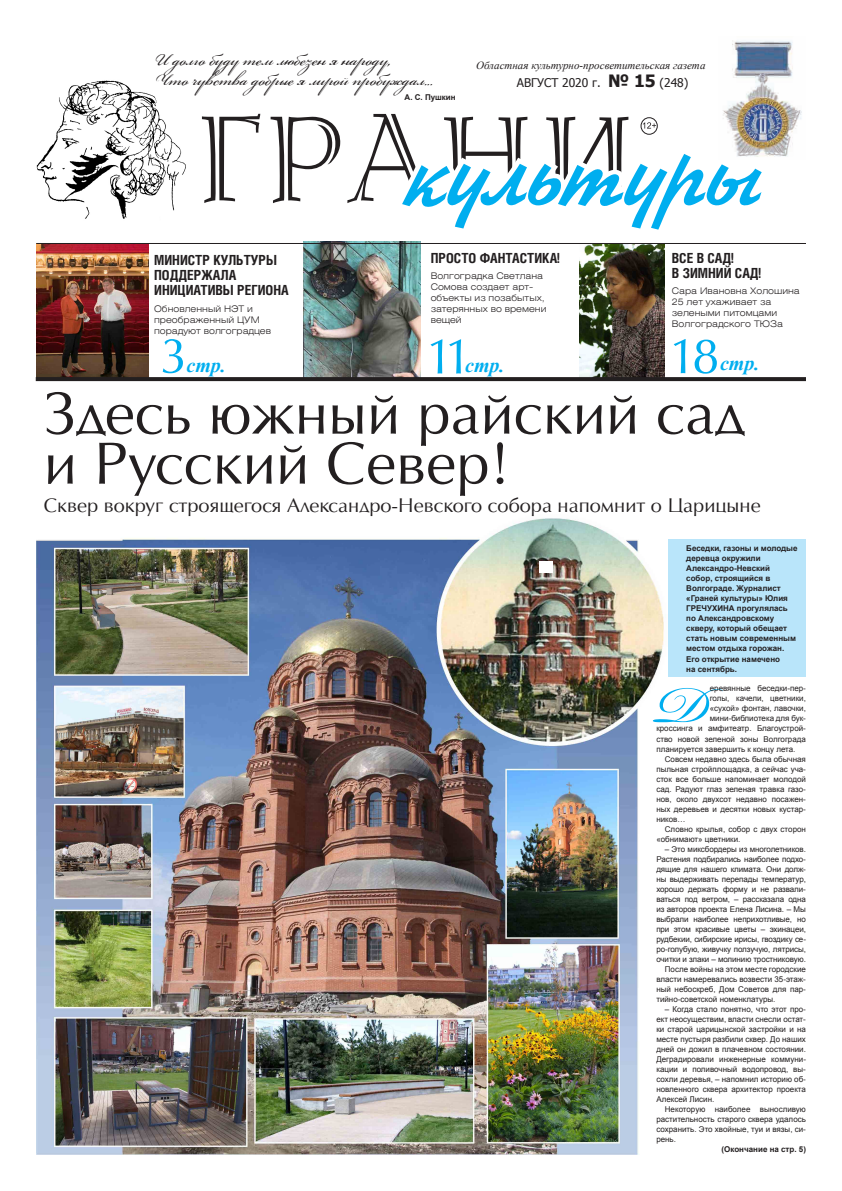
<style>
.page{position:relative;width:842px;height:1191px;background:#fff}
.page>*{position:absolute;margin:0;border:0;box-sizing:border-box;transform-origin:0 0}
.t1{font:79.4px "Bickham Script One";color:#00aeef}
.t2{font:60px/50px "AG Opus High Resolution";color:#231f20}
.t3{font:50px "AG Opus High Resolution";color:#00aeef}
.t4{font:26px/20px "Bickham Script One";color:#231f20}
.t5{font:20px "AG Opus High Resolution";color:#231f20}
.t6{font:italic 700 20px "Times New Roman";color:#00aeef}
.t7{font:700 14px/15px "Helios Cond";color:#231f20}
.t8{font:12px "Tahoma";color:#231f20}
.t9{font:italic 11px "Times New Roman";color:#231f20}
.t10{font:300 9px/11px "Helios Ext";color:#231f20}
.t11{font:8px/10px "Arial";color:#231f20;text-align:justify}
.t12{font:700 8px/10px "Arial";color:#231f20}
.s1{font-weight:700;font-size:17px}
</style>
<div class="page">
<div style="left:657px;top:539px;width:149px;height:137px;background:#b9e5fa"></div>
<img style="left:36px;top:518px;width:632px;height:636px">
<img style="left:304px;top:242px;width:117px;height:135px">
<img style="left:36px;top:244px;width:112px;height:133px">
<img style="left:579px;top:245px;width:85px;height:132px">
<img style="left:36px;top:80px;width:150px;height:139px">
<svg style="left:202px;top:114px;width:560px;height:116px"></svg>
<div style="left:640px;top:117px;width:18px;height:18px;border:1px solid #231f20;border-radius:50%"></div>
<svg style="left:36px;top:377px;width:770px;height:4px;background:#262223"></svg>
<hr style="left:36px;top:243px;width:770px;height:1px;background:#231f20">
<img style="left:719px;top:40px;width:83px;height:120px">
<div style="left:539px;top:561px;width:13px;height:11px;background:#fff"></div>
<h3 class="t4" style="left:154px;top:51px;width:280px">И долго буду тем любезен я народу,<br>Что чувства добрые я лирой пробуждал...</h3>
<h3 class="t9" style="left:476px;top:57px;width:231px">Областная культурно-просветительская газета</h3>
<h3 class="t8" style="left:517px;top:74px;width:173px">АВГУСТ 2020 г. <span class="s1">№ 15</span> (248)</h3>
<p class="t12" style="left:405px;top:92px;width:53px">А. С. Пушкин</p>
<h3 class="t7" style="left:154px;top:252px;width:136px">МИНИСТР КУЛЬТУРЫ<br>ПОДДЕРЖАЛА<br>ИНИЦИАТИВЫ РЕГИОНА</h3>
<p class="t10" style="left:154px;top:303px;width:118px">Обновленный НЭТ и преображенный ЦУМ порадуют волгоградцев</p>
<h3 class="t7" style="left:431px;top:250px;width:131px">ПРОСТО ФАНТАСТИКА!</h3>
<p class="t10" style="left:431px;top:270px;width:117px">Волгоградка Светлана<br>Сомова создает арт&shy;объекты из позабытых, затерянных во времени вещей</p>
<h3 class="t7" style="left:672px;top:250px;width:91px">ВСЕ В САД!<br>В ЗИМНИЙ САД!</h3>
<p class="t10" style="left:672px;top:285px;width:129px">Сара Ивановна Холошина<br>25 лет ухаживает за зелеными питомцами<br>Волгоградского ТЮЗа</p>
<h3 class="t3" style="left:160px;top:327px;width:29px">3</h3>
<h3 class="t6" style="left:186px;top:351px;width:41px">стр.</h3>
<h3 class="t3" style="left:426px;top:328px;width:48px">11</h3>
<h3 class="t6" style="left:465px;top:351px;width:41px">стр.</h3>
<h3 class="t3" style="left:669px;top:327px;width:52px">18</h3>
<h3 class="t6" style="left:720px;top:350px;width:41px">стр.</h3>
<h2 class="t2" style="left:44px;top:389px;width:703px">Здесь южный райский сад и Русский Север!</h2>
<h3 class="t5" style="left:44px;top:494px;width:718px">Сквер вокруг строящегося Александро-Невского собора напомнит о Царицыне</h3>
<p class="t12" style="left:686px;top:544px;width:113px">Беседки, газоны и молодые деревца окружили<br>Александро-Невский собор, строящийся в<br>Волгограде. Журналист «Граней культуры» Юлия<br>ГРЕЧУХИНА прогулялась по Александровскому скверу, который обещает стать новым современным местом отдыха горожан.<br>Его открытие намечено<br>на сентябрь.</p>
<p class="t11" style="left:710px;top:683px;width:98px">еревянные беседки-пер-</p>
<p class="t11" style="left:710px;top:693px;width:98px">голы, качели, цветники,</p>
<p class="t11" style="left:710px;top:703px;width:98px">«сухой» фонтан, лавочки,</p>
<p class="t11" style="left:710px;top:713px;width:98px">мини-библиотека для бук-</p>
<p class="t11" style="left:656px;top:723px;width:151px">кроссинга и амфитеатр. Благоустрой-</p>
<p class="t11" style="left:656px;top:733px;width:151px">ство новой зеленой зоны Волгограда</p>
<p class="t11" style="left:656px;top:743px;width:141px">планируется завершить к концу лета.</p>
<p class="t11" style="left:665px;top:753px;width:143px">Совсем недавно здесь была обычная</p>
<p class="t11" style="left:656px;top:763px;width:151px">пыльная стройплощадка, а сейчас уча-</p>
<p class="t11" style="left:656px;top:773px;width:151px">сток все больше напоминает молодой</p>
<p class="t11" style="left:656px;top:783px;width:151px">сад. Радуют глаз зеленая травка газо-</p>
<p class="t11" style="left:656px;top:793px;width:151px">нов, около двухсот недавно посажен-</p>
<p class="t11" style="left:656px;top:803px;width:151px">ных деревьев и десятки новых кустар-</p>
<p class="t11" style="left:656px;top:813px;width:31px">ников…</p>
<p class="t11" style="left:665px;top:823px;width:143px">Словно крылья, собор с двух сторон</p>
<p class="t11" style="left:656px;top:833px;width:86px">«обнимают» цветники.</p>
<p class="t11" style="left:665px;top:843px;width:143px">– Это миксбордеры из многолетников.</p>
<p class="t11" style="left:656px;top:853px;width:151px">Растения подбирались наиболее подхо-</p>
<p class="t11" style="left:656px;top:863px;width:151px">дящие для нашего климата. Они долж-</p>
<p class="t11" style="left:656px;top:873px;width:151px">ны выдерживать перепады температур,</p>
<p class="t11" style="left:656px;top:883px;width:151px">хорошо держать форму и не развали-</p>
<p class="t11" style="left:656px;top:893px;width:151px">ваться под ветром, – рассказала одна</p>
<p class="t11" style="left:656px;top:903px;width:151px">из авторов проекта Елена Лисина. – Мы</p>
<p class="t11" style="left:656px;top:913px;width:151px">выбрали наиболее неприхотливые, но</p>
<p class="t11" style="left:656px;top:923px;width:151px">при этом красивые цветы – эхинацеи,</p>
<p class="t11" style="left:656px;top:933px;width:151px">рудбекии, сибирские ирисы, гвоздику се-</p>
<p class="t11" style="left:656px;top:943px;width:151px">ро-голубую, живучку ползучую, лятрисы,</p>
<p class="t11" style="left:656px;top:953px;width:151px">очитки и злаки – молинию тростниковую.</p>
<p class="t11" style="left:665px;top:963px;width:143px">После войны на этом месте городские</p>
<p class="t11" style="left:656px;top:973px;width:151px">власти намеревались возвести 35-этаж-</p>
<p class="t11" style="left:656px;top:983px;width:151px">ный небоскреб, Дом Советов для пар-</p>
<p class="t11" style="left:656px;top:993px;width:121px">тийно-советской номенклатуры.</p>
<p class="t11" style="left:656px;top:1003px;width:151px;text-indent:9px">– Когда стало понятно, что этот про&shy;ект неосуществим, власти снесли остат&shy;ки старой царицынской застройки и на месте пустыря разбили сквер. До наших дней он дожил в плачевном состоянии.<br>Деградировали инженерные коммуни&shy;кации и поливочный водопровод, вы&shy;сохли деревья, – напомнил историю об&shy;новленного сквера архитектор проекта Алексей Лисин.</p>
<p class="t11" style="left:656px;top:1103px;width:151px;text-indent:9px">Некоторую наиболее выносливую растительность старого сквера удалось сохранить. Это хвойные, туи и вязы, си&shy;рень.</p>
<p class="t12" style="left:722px;top:1144px;width:86px">(Окончание на стр. 5)</p>
<h1 class="t1" style="left:656px;top:662px;width:55px">Д</h1>
</div>
